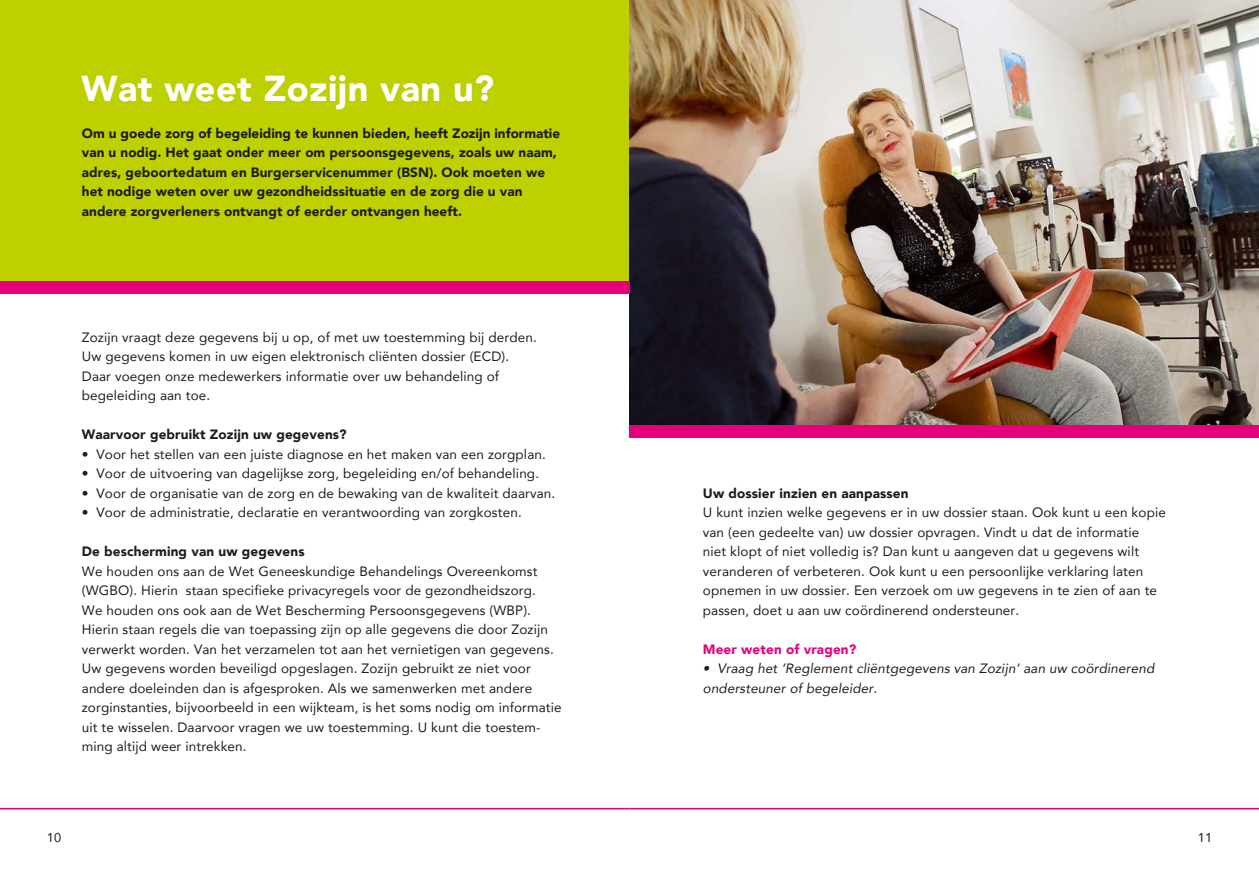
<style>
.page{position:relative;width:1259px;height:893px;background:#fff}
.page>*{position:absolute;margin:0;border:0;box-sizing:border-box;transform-origin:0 0}
.t1{font:900 36px "Avenir";letter-spacing:.015em;color:#fff}
.t2{font:13.5px/19.5px "Avenir";letter-spacing:.01em;color:#1d1d1b}
.t3{font:900 13.5px/19.5px "Avenir";letter-spacing:.005em;color:#1d1d1b}
.t4{font:italic 13.5px/19.5px "Avenir";letter-spacing:.01em;color:#1d1d1b}
.t5{font:900 13.5px "Avenir";letter-spacing:.01em;color:#e6007d}
.t6{font:12.75px "Avenir";color:#1d1d1b}
</style>
<div class="page">
<div style="left:0;top:0;width:629px;height:281px;background:#bed000"></div>
<img style="left:629px;top:0;width:630px;height:425px">
<div style="left:0;top:281px;width:629px;height:12px;background:#e6007d"></div>
<div style="left:629px;top:425px;width:630px;height:13px;background:#e6007d"></div>
<hr style="left:0;top:808px;width:629px;height:1px;background:#e6007d">
<hr style="left:629px;top:808px;width:630px;height:1px;background:#e6007d">
<h1 class="t1" style="left:82px;top:57px;width:414px">Wat weet Zozijn van u?</h1>
<p class="t3" style="left:82px;top:123px;width:480px">Om u goede zorg of begeleiding te kunnen bieden, heeft Zozijn informatie van u nodig. Het gaat onder meer om persoonsgegevens, zoals uw naam, adres, geboortedatum en Burgerservicenummer (BSN). Ook moeten we het nodige weten over uw gezondheidssituatie en de zorg die u van andere zorgverleners ontvangt of eerder ontvangen heeft.</p>
<p class="t2" style="left:82px;top:327px;width:456px">Zozijn vraagt deze gegevens bij u op, of met uw toestemming bij derden.<br>Uw gegevens komen in uw eigen elektronisch cliënten dossier (ECD).<br>Daar voegen onze medewerkers informatie over uw behandeling of begeleiding aan toe.</p>
<p class="t3" style="left:82px;top:425px;width:266px">Waarvoor gebruikt Zozijn uw gegevens?</p>
<p class="t2" style="left:82px;top:444px;width:465px">• Voor het stellen van een juiste diagnose en het maken van een zorgplan.</p>
<p class="t2" style="left:82px;top:464px;width:459px">• Voor de uitvoering van dagelijkse zorg, begeleiding en/of behandeling.</p>
<p class="t2" style="left:82px;top:483px;width:475px">• Voor de organisatie van de zorg en de bewaking van de kwaliteit daarvan.</p>
<p class="t2" style="left:82px;top:503px;width:441px">• Voor de administratie, declaratie en verantwoording van zorgkosten.</p>
<p class="t3" style="left:82px;top:542px;width:224px">De bescherming van uw gegevens</p>
<p class="t2" style="left:82px;top:561px;width:481px">We houden ons aan de Wet Geneeskundige Behandelings Overeenkomst (WGBO). Hierin staan specifieke privacyregels voor de gezondheidszorg.<br>We houden ons ook aan de Wet Bescherming Persoonsgegevens (WBP).<br>Hierin staan regels die van toepassing zijn op alle gegevens die door Zozijn verwerkt worden. Van het verzamelen tot aan het vernietigen van gegevens.<br>Uw gegevens worden beveiligd opgeslagen. Zozijn gebruikt ze niet voor andere doeleinden dan is afgesproken. Als we samenwerken met andere zorginstanties, bijvoorbeeld in een wijkteam, is het soms nodig om informatie uit te wisselen. Daarvoor vragen we uw toestemming. U kunt die toestem&shy;ming altijd weer intrekken.</p>
<p class="t3" style="left:703px;top:483px;width:207px">Uw dossier inzien en aanpassen</p>
<p class="t2" style="left:703px;top:503px;width:464px">U kunt inzien welke gegevens er in uw dossier staan. Ook kunt u een kopie van (een gedeelte van) uw dossier opvragen. Vindt u dat de informatie niet klopt of niet volledig is? Dan kunt u aangeven dat u gegevens wilt veranderen of verbeteren. Ook kunt u een persoonlijke verklaring laten opnemen in uw dossier. Een verzoek om uw gegevens in te zien of aan te passen, doet u aan uw coördinerend ondersteuner.</p>
<p class="t5" style="left:703px;top:638px;width:155px">Meer weten of vragen?</p>
<p class="t4" style="left:703px;top:659px;width:453px">• Vraag het ‘Reglement cliëntgegevens van Zozijn’ aan uw coördinerend ondersteuner of begeleider.</p>
<p class="t6" style="left:47px;top:827px;width:16px">10</p>
<p class="t6" style="left:1198px;top:827px;width:16px">11</p>
</div>
